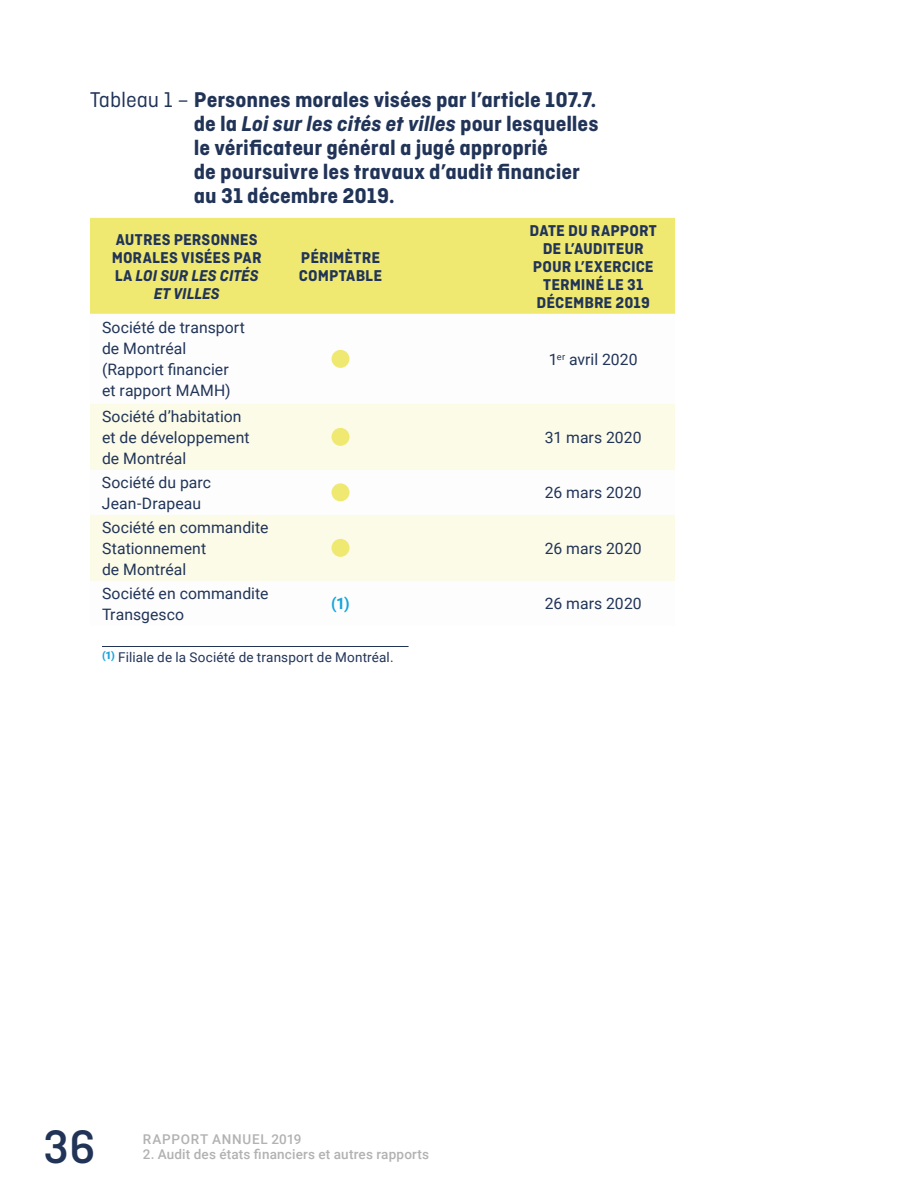
<style>
.page{position:relative;width:918px;height:1188px;background:#fff}
.page>*{position:absolute;margin:0;border:0;box-sizing:border-box;transform-origin:0 0}
.t1{font:500 49.5px "Ciutadella";color:#213458}
.t2{font:700 22.5px/24px "Ciutadella";color:#213458}
.t3{font:700 16.5px/18px "Ciutadella";letter-spacing:.005em;color:#213458;text-align:center}
.t4{font:15.75px/21px "Roboto";letter-spacing:.005em;color:#213458}
.t5{font:700 15.75px "Roboto";color:#15a5da}
.t6{font:13.5px "Roboto";letter-spacing:.01em;color:#213458}
.t7{font:500 13.5px "Roboto";letter-spacing:.015em;color:#b3b2b2}
.t8{font:500 13.5px "Roboto";letter-spacing:.055em;color:#b3b2b2}
.s1{font-weight:400}
.s2{font-style:italic}
</style>
<div class="page">
<hr style="left:102px;top:646px;width:307px;height:1px;background:#213458">
<div style="left:90px;top:218px;width:585px;height:96px;background:#efe972"></div>
<svg style="left:90px;top:404px;width:585px;height:177px;fill:#fcfbe8"></svg>
<div style="left:332px;top:350px;width:18px;height:18px;background:#efe972;border-radius:50%"></div>
<div style="left:332px;top:428px;width:18px;height:18px;background:#efe972;border-radius:50%"></div>
<div style="left:332px;top:483px;width:18px;height:18px;background:#efe972;border-radius:50%"></div>
<div style="left:332px;top:539px;width:18px;height:18px;background:#efe972;border-radius:50%"></div>
<h2 class="t2" style="left:194px;top:87px;width:406px;text-indent:-104px"><span class="s1">Tableau 1 –</span> Personnes morales visées par l’article 107.7. de la <span class="s2">Loi sur les cités et villes</span> pour lesquelles le vérificateur général a jugé approprié<br>de poursuivre les travaux d’audit financier au 31 décembre 2019.</h2>
<p class="t3" style="left:112px;top:231px;width:151px">AUTRES PERSONNES<br>MORALES VISÉES PAR<br>LA <span class="s2">LOI SUR LES CITÉS<br>ET VILLES</span></p>
<p class="t3" style="left:530px;top:222px;width:129px">DATE DU RAPPORT<br>DE L’AUDITEUR<br>POUR L’EXERCICE<br>TERMINÉ LE 31<br>DÉCEMBRE 2019</p>
<p class="t3" style="left:299px;top:249px;width:85px;text-align:left">PÉRIMÈTRE<br>COMPTABLE</p>
<p class="t4" style="left:102px;top:317px;width:145px">Société de transport de Montréal (Rapport financier et rapport MAMH)</p>
<p class="t4" style="left:102px;top:405px;width:149px">Société d’habitation et de développement de Montréal</p>
<p class="t4" style="left:549px;top:348px;width:90px">1<sup>er</sup> avril 2020</p>
<p class="t4" style="left:545px;top:426px;width:98px">31 mars 2020</p>
<p class="t4" style="left:102px;top:471px;width:111px">Société du parc<br>Jean-Drapeau</p>
<p class="t4" style="left:545px;top:482px;width:98px">26 mars 2020</p>
<p class="t4" style="left:102px;top:516px;width:168px">Société en commandite<br>Stationnement<br>de Montréal</p>
<p class="t4" style="left:545px;top:537px;width:98px">26 mars 2020</p>
<p class="t4" style="left:102px;top:582px;width:168px">Société en commandite<br>Transgesco</p>
<p class="t5" style="left:331px;top:593px;width:20px">(1)</p>
<p class="t4" style="left:545px;top:593px;width:98px">26 mars 2020</p>
<p class="t6" style="left:102px;top:648px;width:293px"><sup>(1)</sup> Filiale de la Société de transport de Montréal.</p>
<h1 class="t1" style="left:43px;top:1119px;width:54px">36</h1>
<p class="t8" style="left:143px;top:1129px;width:160px">RAPPORT ANNUEL 2019</p>
<p class="t7" style="left:143px;top:1144px;width:288px">2. Audit des états financiers et autres rapports</p>
</div>
